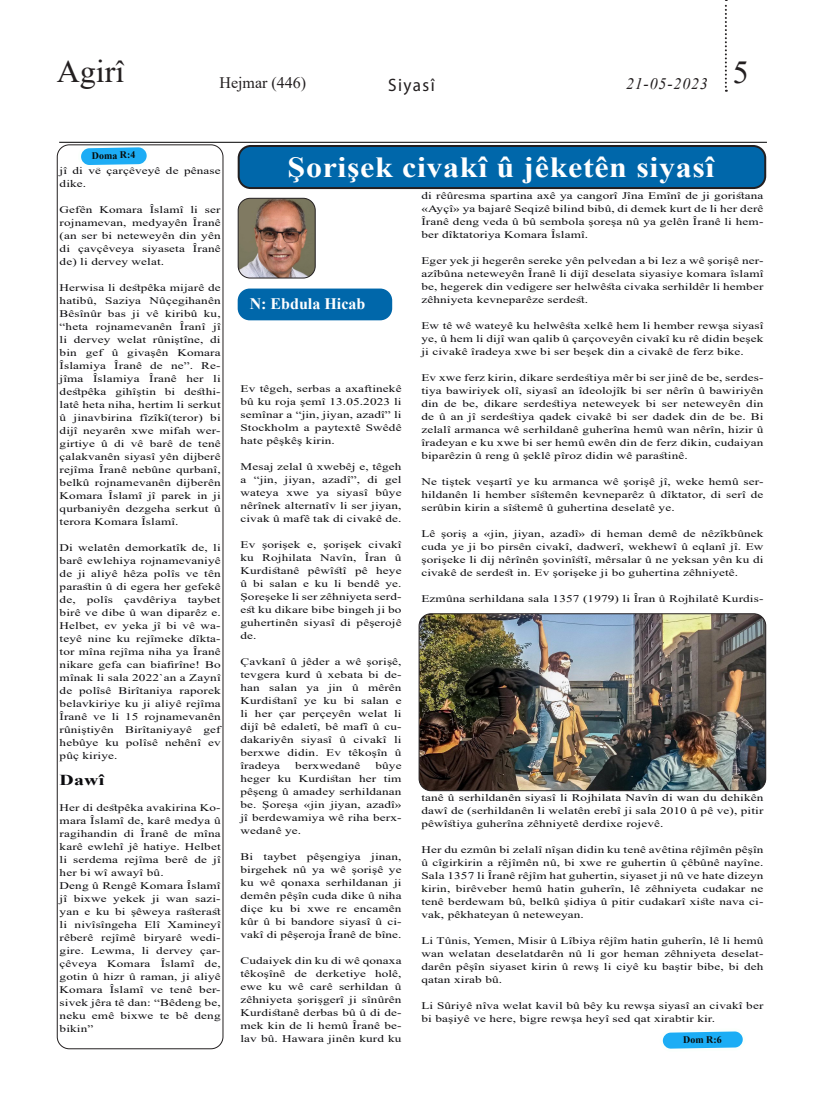
<style>
.page{position:relative;width:823px;height:1106px;background:#fff}
.page>*{position:absolute;margin:0;border:0;box-sizing:border-box;transform-origin:0 0}
.t1{font:32px "Times New Roman";color:#231f20}
.t2{font:700 29.1px "Times New Roman";letter-spacing:.02em;color:#fff;scale:1.1 1}
.t3{font:18px "Myriad Pro";letter-spacing:.08em;color:#231f20;scale:.95 1}
.t4{font:700 16px "Times New Roman";color:#fff}
.t5{font:16px "Times New Roman";color:#231f20}
.t6{font:italic 16px "Times New Roman";letter-spacing:.05em;color:#231f20}
.t7{font:700 15.1px "Times New Roman";color:#0b0b0e;scale:1.31 1}
.t8{font:10.1px/13px "Times New Roman";letter-spacing:.01em;color:#0b0b0e;text-align:justify;scale:1.31 1}
.t9{font:700 10px "Times New Roman";color:#070c0a}
</style>
<div class="page">
<svg style="left:724px;top:0;width:2px;height:92px"></svg>
<hr style="left:59px;top:142px;width:707px;height:1px;background:#000">
<div style="left:238px;top:146px;width:526px;height:42px;background:#0067aa;border-radius:12px"></div>
<div style="left:237px;top:145px;width:528px;height:44px;border:2px solid #231f20;border-radius:12px"></div>
<div style="left:237px;top:288px;width:155px;height:32px;background:#0067aa;border-radius:12px"></div>
<svg style="left:81px;top:147px;width:66px;height:18px"></svg>
<div style="left:57px;top:144px;width:166px;height:905px;border:1px solid #231f20;border-radius:12px"></div>
<img style="left:239px;top:198px;width:76px;height:80px">
<div style="left:237px;top:198px;width:78px;height:80px;border:1px solid #231f20;border-radius:12px"></div>
<img style="left:420px;top:613px;width:345px;height:177px">
<div style="left:418px;top:613px;width:347px;height:178px;border:1px solid #231f20;border-radius:12px"></div>
<svg style="left:662px;top:1031px;width:81px;height:18px"></svg>
<h1 class="t1" style="left:57px;top:49px;width:69px">Agirî</h1>
<h3 class="t5" style="left:219px;top:71px;width:88px">Hejmar (446)</h3>
<p class="t3" style="left:388px;top:74px;width:50px">Siyasî</p>
<h3 class="t6" style="left:625px;top:72px;width:124px">21-05-2023 <sup>5</sup></h3>
<p class="t9" style="left:92px;top:148px;width:45px;rotate:-1deg">Doma R:4</p>
<p class="t8" style="left:60px;top:164px;width:124px">jî di vê çarçêveyê de pênase dike.</p>
<p class="t8" style="left:60px;top:203px;width:124px">Gefên Komara Îslamî li ser rojnamevan, medyayên Îranê (an ser bi neteweyên din yên di çavçêveya siyaseta Îranê de) li dervey welat.</p>
<p class="t8" style="left:60px;top:281px;width:124px">Herwisa li destpêka mijarê de hatibû, Saziya Nûçegihanên Bêsînûr bas ji vê kiribû ku, “heta rojnamevanên Îranî jî li dervey welat rûniştîne, di bin gef û givaşên Komara Îslamiya Îranê de ne”. Re&shy;jîma Îslamiya Îranê her li destpêka gihîştin bi desthi&shy;latê heta niha, hertim li serkut û jinavbirina fîzîkî(teror) bi dijî neyarên xwe mifah wer&shy;girtiye û di vê barê de tenê çalakvanên siyasî yên dijberê rejîma Îranê nebûne qurbanî, belkû rojnamevanên dijberên Komara Îslamî jî parek in ji qurbaniyên dezgeha serkut û terora Komara Îslamî.</p>
<p class="t8" style="left:60px;top:541px;width:124px">Di welatên demorkatîk de, li barê ewlehiya rojnamevaniyê de ji aliyê hêza polîs ve tên parastin û di egera her gefekê de, polîs çavdêriya taybet birê ve dibe û wan diparêz e.<br>Helbet, ev yeka jî bi vê wa&shy;teyê nine ku rejîmeke dîkta&shy;tor mîna rejîma niha ya Îranê nikare gefa can biafirîne! Bo mînak li sala 2022`an a Zaynî de polîsê Birîtaniya raporek belavkiriye ku ji aliyê rejîma Îranê ve li 15 rojnamevanên rûniştiyên Birîtaniyayê gef hebûye ku polîsê nehênî ev pûç kiriye.</p>
<p class="t7" style="left:60px;top:769px;width:36px">Dawî</p>
<p class="t8" style="left:60px;top:801px;width:124px">Her di destpêka avakirina Ko&shy;mara Îslamî de, karê medya û ragihandin di Îranê de mîna karê ewlehî jê hatiye. Helbet li serdema rejîma berê de jî her bi wî awayî bû.</p>
<p class="t8" style="left:60px;top:879px;width:124px">Deng û Rengê Komara Îslamî jî bixwe yekek ji wan sazi&shy;yan e ku bi şêweya rasterast li nivîsîngeha Elî Xamineyî rêberê rejîmê biryarê wedi&shy;gire. Lewma, li dervey çar&shy;çêveya Komara Îslamî de, gotin û hizr û raman, ji aliyê Komara Îslamî ve tenê ber&shy;sivek jêra tê dan: “Bêdeng be, neku emê bixwe te bê deng bikin”</p>
<p class="t2" style="left:287px;top:146px;width:389px">Şorişek civakî û jêketên siyasî</p>
<p class="t4" style="left:249px;top:292px;width:117px">N: Ebdula Hicab</p>
<p class="t8" style="left:240px;top:381px;width:124px">Ev têgeh, serbas a axaftinekê bû ku roja şemî 13.05.2023 li semînar a “jin, jiyan, azadî” li Stockholm a paytextê Swêdê hate pêşkêş kirin.</p>
<p class="t8" style="left:240px;top:459px;width:124px">Mesaj zelal û xwebêj e, têgeh a “jin, jiyan, azadî”, di gel wateya xwe ya siyasî bûye nêrînek alternatîv li ser jiyan, civak û mafê tak di civakê de.</p>
<p class="t8" style="left:240px;top:537px;width:124px">Ev şorişek e, şorişek civakî ku Rojhilata Navîn, Îran û Kurdistanê pêwîstî pê heye û bi salan e ku li bendê ye.<br>Şoreşeke li ser zêhniyeta serd&shy;est ku dikare bibe bingeh ji bo guhertinên siyasî di pêşerojê de.</p>
<p class="t8" style="left:240px;top:654px;width:124px">Çavkanî û jêder a wê şorişê, tevgera kurd û xebata bi de&shy;han salan ya jin û mêrên Kurdistanî ye ku bi salan e li her çar perçeyên welat li dijî bê edaletî, bê mafî û cu&shy;dakariyên siyasî û civakî li berxwe didin. Ev têkoşîn û îradeya</p>
<p class="t8" style="left:240px;top:758px;width:124px;text-indent:135px">bûye heger ku Kurdistan her tim pêşeng û amadey serhildanan be. Şoreşa «jin jiyan, azadî» jî berdewamiya wê riha berx&shy;wedanê ye.</p>
<p class="t8" style="left:240px;top:849px;width:124px">Bi taybet pêşengiya jinan, birgehek nû ya wê şorişê ye ku wê qonaxa serhildanan ji demên pêşîn cuda dike û niha diçe ku bi xwe re encamên kûr û bi bandore siyasî û ci&shy;vakî di pêşeroja Îranê de bîne.</p>
<p class="t8" style="left:240px;top:953px;width:124px">Cudaiyek din ku di wê qonaxa têkoşînê de derketiye holê, ewe ku wê carê serhildan û zêhniyeta şorişgerî ji sînûrên Kurdistanê derbas bû û di de&shy;mek kin de li hemû Îranê be&shy;lav bû. Hawara jinên kurd ku</p>
<p class="t8" style="left:295px;top:758px;width:51px">berxwedanê</p>
<p class="t8" style="left:421px;top:188px;width:262px">di rêûresma spartina axê ya cangorî Jîna Emînî de ji goristana «Ayçî» ya bajarê Seqizê bilind bibû, di demek kurt de li her derê Îranê deng veda û bû sembola şoreşa nû ya gelên Îranê li hem&shy;ber dîktatoriya Komara Îslamî.</p>
<p class="t8" style="left:421px;top:253px;width:262px">Eger yek ji hegerên sereke yên pelvedan a bi lez a wê şorişê ner&shy;azîbûna neteweyên Îranê li dijî deselata siyasiye komara îslamî be, hegerek din vedigere ser helwêsta civaka serhildêr li hember zêhniyeta kevneparêze serdest.</p>
<p class="t8" style="left:421px;top:318px;width:262px">Ew tê wê wateyê ku helwêsta xelkê hem li hember rewşa siyasî ye, û hem li dijî wan qalib û çarçoveyên civakî ku rê didin beşek ji civakê îradeya xwe bi ser beşek din a civakê de ferz bike.</p>
<p class="t8" style="left:421px;top:370px;width:262px">Ev xwe ferz kirin, dikare serdestiya mêr bi ser jinê de be, serdes&shy;tiya bawiriyek olî, siyasî an îdeolojîk bi ser nêrîn û bawiriyên din de be, dikare serdestiya neteweyek bi ser neteweyên din de û an jî serdestiya qadek civakê bi ser dadek din de be. Bi zelalî armanca wê serhildanê guherîna hemû wan nêrîn, hizir û îradeyan e ku xwe bi ser hemû ewên din de ferz dikin, cudaiyan biparêzin û reng û şeklê pîroz didin wê parastinê.</p>
<p class="t8" style="left:421px;top:474px;width:262px">Ne tiştek veşartî ye ku armanca wê şorişê jî, weke hemû ser&shy;hildanên li hember sîstemên kevneparêz û dîktator, di serî de serûbin kirin a sîstemê û guhertina deselatê ye.</p>
<p class="t8" style="left:421px;top:526px;width:262px">Lê şoriş a «jin, jiyan, azadî» di heman demê de nêzîkbûnek cuda ye ji bo pirsên civakî, dadwerî, wekhewî û eqlanî jî. Ew şorişeke li dij nêrînên şovinîstî, mêrsalar û ne yeksan yên ku di civakê de serdest in. Ev şorişeke ji bo guhertina zêhniyetê.</p>
<p class="t8" style="left:421px;top:591px;width:262px">Ezmûna serhildana sala 1357 (1979) li Îran û Rojhilatê Kurdis-</p>
<p class="t8" style="left:421px;top:790px;width:262px">tanê û serhildanên siyasî li Rojhilata Navîn di wan du dehikên dawî de (serhildanên li welatên erebî ji sala 2010 û pê ve), pitir pêwîstiya guherîna zêhniyetê derdixe rojevê.</p>
<p class="t8" style="left:421px;top:842px;width:262px">Her du ezmûn bi zelalî nîşan didin ku tenê avêtina rêjîmên pêşîn û cîgirkirin a rêjîmên nû, bi xwe re guhertin û çêbûnê nayîne.<br>Sala 1357 li Îranê rêjîm hat guhertin, siyaset ji nû ve hate dizeyn kirin, birêveber hemû hatin guherîn, lê zêhniyeta cudakar ne tenê berdewam bû, belkû şidiya û pitir cudakarî xiste nava ci&shy;vak, pêkhateyan û neteweyan.</p>
<p class="t8" style="left:421px;top:933px;width:262px">Li Tûnis, Yemen, Misir û Lîbiya rêjîm hatin guherîn, lê li hemû wan welatan deselatdarên nû li gor heman zêhniyeta deselat&shy;darên pêşîn siyaset kirin û rewş li ciyê ku baştir bibe, bi deh qatan xirab bû.</p>
<p class="t8" style="left:421px;top:998px;width:262px">Li Sûriyê nîva welat kavil bû bêy ku rewşa siyasî an civakî ber bi başiyê ve here, bigre rewşa heyî sed qat xirabtir kir.</p>
<p class="t9" style="left:682px;top:1032px;width:40px;rotate:-1deg">Dom R:6</p>
</div>
